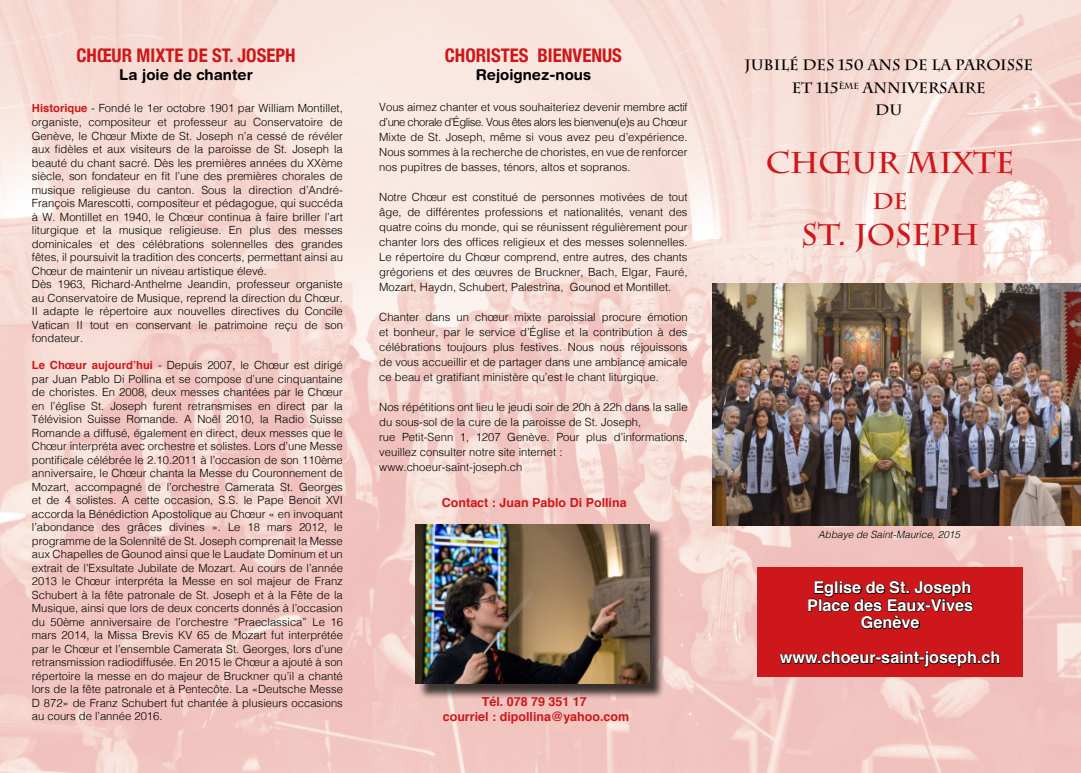
<style>
.page{position:relative;width:1081px;height:773px;background:#fff}
.page>*{position:absolute;margin:0;border:0;box-sizing:border-box;transform-origin:0 0}
.t1{font:700 30px "Charlemagne Std";color:#cd171a}
.t2{font:700 22.5px "Charlemagne Std";color:#cd171a}
.t3{font:700 condensed 18.75px "Helvetica Neue";color:#cd171a}
.t4{font:700 16.25px/17.5px "Helvetica";color:#fff;text-align:center}
.t5{font:700 15px/22.5px "Charlemagne Std";color:#000;text-align:center}
.t6{font:700 15px "Helvetica Rounded";color:#000}
.t7{font:700 12.5px/15px "Helvetica";color:#cd171a;text-align:center}
.t8{font:300 11.25px/13.5px "Helvetica";color:#000;text-align:justify}
.t9{font:italic 300 10px "Helvetica";color:#000}
.s1{font-weight:700;color:#cd171a}
</style>
<div class="page">
<img style="left:0;top:0;width:1081px;height:772px">
<div style="left:417px;top:526px;width:248px;height:173px;background:#000;opacity:.75"></div>
<img style="left:415px;top:524px;width:234px;height:159px">
<img style="left:712px;top:283px;width:369px;height:242px">
<div style="left:757px;top:567px;width:266px;height:110px;background:#cd171a"></div>
<svg style="left:808px;top:580px;width:165px;height:49px"></svg>
<svg style="left:779px;top:651px;width:221px;height:16px"></svg>
<h3 class="t3" style="left:77px;top:40px;width:220px">CHŒUR MIXTE DE ST. JOSEPH</h3>
<h3 class="t6" style="left:119px;top:65px;width:135px">La joie de chanter</h3>
<p class="t8" style="left:32px;top:101px;width:312px;text-align:left"><span class="s1">Historique</span> - Fondé le 1er octobre 1901 par William Montillet, organiste, compositeur et professeur au Conservatoire de Genève, le Chœur Mixte de St. Joseph n’a cessé de révéler aux fidèles et aux visiteurs de la paroisse de St. Joseph la beauté du chant sacré. Dès les premières années du XXème siècle, son fondateur en fit l’une des premières chorales de musique religieuse du canton. Sous la direction d’André-François Marescotti, compositeur et pédagogue, qui succéda à W. Montillet en 1940, le Chœur continua à faire briller l’art liturgique et la musique religieuse. En plus des messes dominicales et des célébrations solennelles des grandes fêtes, il poursuivit la tradition des concerts, permettant ainsi au Chœur de maintenir un niveau artistique élevé.<br>Dès 1963, Richard-Anthelme Jeandin, professeur organiste au Conservatoire de Musique, reprend la direction du Chœur.<br>Il adapte le répertoire aux nouvelles directives du Concile Vatican II tout en conservant le patrimoine reçu de son fondateur.</p>
<p class="t8" style="left:32px;top:357px;width:312px"><span class="s1">Le Chœur aujourd’hui</span> - Depuis 2007, le Chœur est dirigé par Juan Pablo Di Pollina et se compose d’une cinquantaine de choristes. En 2008, deux messes chantées par le Chœur en l’église St. Joseph furent retransmises en direct par la Télévision Suisse Romande. A Noël 2010, la Radio Suisse Romande a diffusé, également en direct, deux messes que le Chœur interpréta avec orchestre et solistes. Lors d’une Messe pontificale célébrée le 2.10.2011 à l’occasion de son 110ème anniversaire, le Chœur chanta la Messe du Couronnement de Mozart, accompagné de l’orchestre Camerata St. Georges et de 4 solistes. A cette occasion, S.S. le Pape Benoit XVI accorda la Bénédiction Apostolique au Chœur « en invoquant l’abondance des grâces divines ». Le 18 mars 2012, le programme de la Solennité de St. Joseph comprenait la Messe aux Chapelles de Gounod ainsi que le Laudate Dominum et un extrait de l’Exsultate Jubilate de Mozart. Au cours de l’année 2013 le Chœur interpréta la Messe en sol majeur de Franz Schubert à la fête patronale de St. Joseph et à la Fête de la Musique, ainsi que lors de deux concerts donnés à l’occasion du 50ème anniversaire de l’orchestre “Praeclassica” Le 16 mars 2014, la Missa Brevis KV 65 de Mozart fut interprétée par le Chœur et l’ensemble Camerata St. Georges, lors d’une retransmission radiodiffusée. En 2015 le Chœur a ajouté à son répertoire la messe en do majeur de Bruckner qu’il a chanté lors de la fête patronale et à Pentecôte. La «Deutsche Messe D 872» de Franz Schubert fut chantée à plusieurs occasions au cours de l’année 2016.</p>
<h3 class="t3" style="left:445px;top:40px;width:179px">CHORISTES BIENVENUS</h3>
<h3 class="t6" style="left:476px;top:65px;width:117px">Rejoignez-nous</h3>
<p class="t8" style="left:379px;top:99px;width:310px;line-height:15px">Vous aimez chanter et vous souhaiteriez devenir membre actif d’une chorale d’Église. Vous êtes alors les bienvenu(e)s au Chœur Mixte de St. Joseph, même si vous avez peu d’expérience.<br>Nous sommes à la recherche de choristes, en vue de renforcer nos pupitres de basses, ténors, altos et sopranos.</p>
<p class="t8" style="left:379px;top:189px;width:310px;line-height:15px">Notre Chœur est constitué de personnes motivées de tout âge, de différentes professions et nationalités, venant des quatre coins du monde, qui se réunissent régulièrement pour chanter lors des offices religieux et des messes solennelles.<br>Le répertoire du Chœur comprend, entre autres, des chants grégoriens et des œuvres de Bruckner, Bach, Elgar, Fauré, Mozart, Haydn, Schubert, Palestrina, Gounod et Montillet.</p>
<p class="t8" style="left:379px;top:309px;width:310px;line-height:15px">Chanter dans un chœur mixte paroissial procure émotion et bonheur, par le service d’Église et la contribution à des célébrations toujours plus festives. Nous nous réjouissons de vous accueillir et de partager dans une ambiance amicale ce beau et gratifiant ministère qu’est le chant liturgique.</p>
<p class="t8" style="left:379px;top:399px;width:310px;line-height:15px;text-align:left">Nos répétitions ont lieu le jeudi soir de 20h à 22h dans la salle du sous-sol de la cure de la paroisse de St. Joseph,<br>rue Petit-Senn 1, 1207 Genève. Pour plus d’informations, veuillez consulter notre site internet : www.choeur-saint-joseph.ch</p>
<p class="t7" style="left:442px;top:495px;width:186px">Contact : Juan Pablo Di Pollina</p>
<p class="t7" style="left:443px;top:693px;width:188px">Tél. 078 79 351 17<br>courriel : dipollina@yahoo.com</p>
<h3 class="t5" style="left:744px;top:54px;width:290px">JUBILÉ DES 150 ANS DE LA PAROISSE<br>ET 115<sup>ÈME</sup> ANNIVERSAIRE<br>DU</h3>
<h1 class="t1" style="left:765px;top:145px;width:251px">CHŒUR MIXTE</h1>
<h2 class="t2" style="left:872px;top:188px;width:37px">DE</h2>
<h1 class="t1" style="left:801px;top:217px;width:179px">ST. JOSEPH</h1>
<p class="t9" style="left:818px;top:526px;width:143px">Abbaye de Saint-Maurice, 2015</p>
<h3 class="t4" style="left:807px;top:579px;width:167px">Eglise de St. Joseph<br>Place des Eaux-Vives<br>Genève</h3>
<h3 class="t4" style="left:780px;top:649px;width:222px">www.choeur-saint-joseph.ch</h3>
</div>
